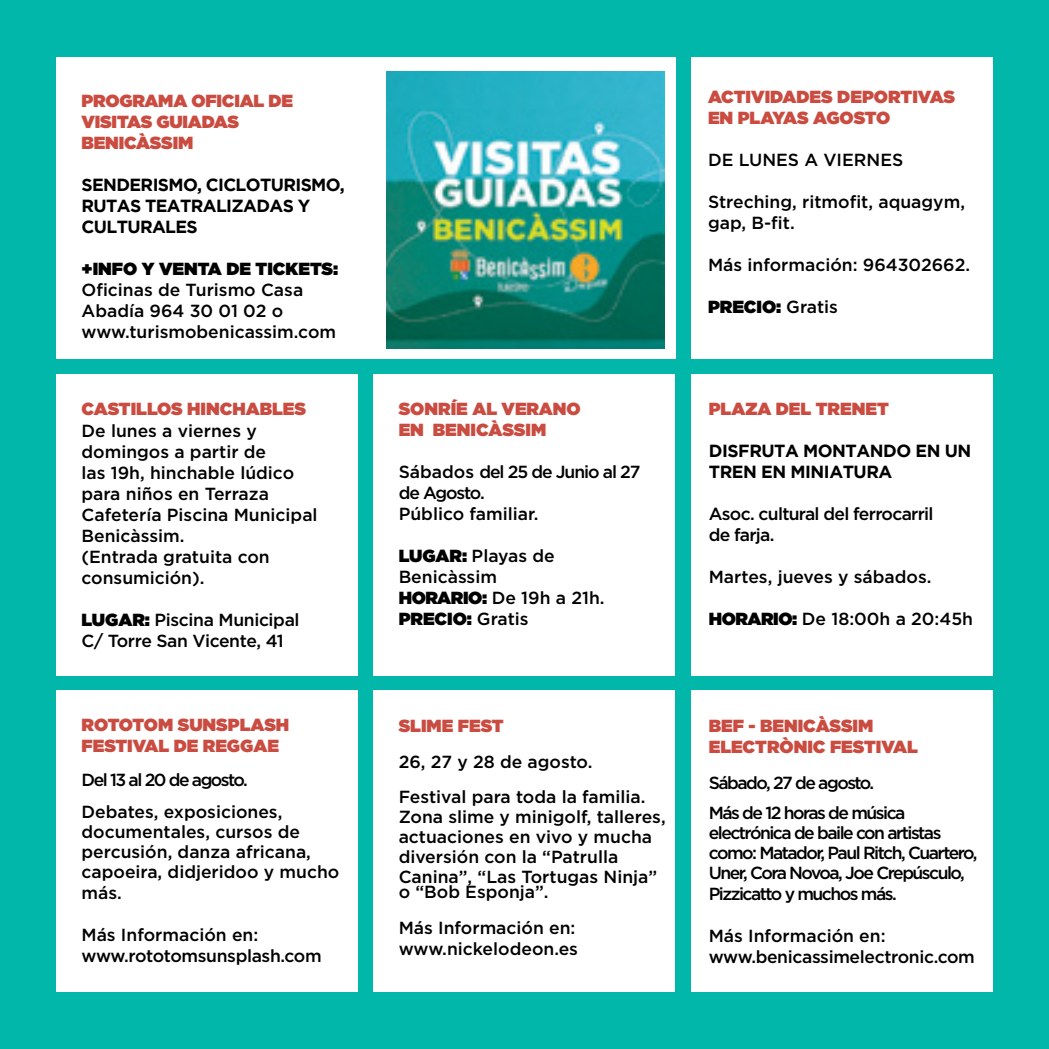
<style>
.page{position:relative;width:1049px;height:1049px;background:#00b7aa}
.page>*{position:absolute;margin:0;border:0;box-sizing:border-box;transform-origin:0 0}
.t1{font:500 17.5px/21px "Gotham";color:#000}
.t2{font:900 17.5px/21px "Gotham";color:#ca4c41}
.t3{font:500 17.5px/20.2px "Gotham";letter-spacing:-.085em;color:#000}
.t4{font:500 17.5px/21px "Gotham";letter-spacing:-.02em;color:#000}
.t5{font:700 17.5px/21px "Gotham";letter-spacing:-.035em;color:#000}
.t6{font:500 17.5px/21px "Gotham";letter-spacing:-.04em;color:#000}
.t7{font:900 17.5px "Gotham";color:#000}
.s1{font-weight:900}
.s2{font-weight:500}
</style>
<div class="page">
<div style="left:56px;top:57px;width:619px;height:302px;background:#fff"></div>
<div style="left:691px;top:57px;width:302px;height:302px;background:#fff"></div>
<div style="left:56px;top:373px;width:301px;height:302px;background:#fff"></div>
<div style="left:373px;top:373px;width:302px;height:302px;background:#fff"></div>
<div style="left:691px;top:373px;width:302px;height:302px;background:#fff"></div>
<div style="left:56px;top:690px;width:301px;height:302px;background:#fff"></div>
<div style="left:373px;top:690px;width:302px;height:302px;background:#fff"></div>
<div style="left:691px;top:690px;width:302px;height:302px;background:#fff"></div>
<img style="left:387px;top:71px;width:277px;height:278px">
<p class="t2" style="left:81px;top:90px;width:213px">PROGRAMA OFICIAL DE<br>VISITAS GUIADAS<br>BENICÀSSIM</p>
<p class="t5" style="left:82px;top:174px;width:265px">SENDERISMO, CICLOTURISMO,<br>RUTAS TEATRALIZADAS Y<br>CULTURALES</p>
<p class="t7" style="left:81px;top:256px;width:258px">+INFO Y VENTA DE TICKETS:</p>
<p class="t1" style="left:81px;top:279px;width:256px">Oficinas de Turismo Casa<br>Abadía 964 30 01 02 o www.turismobenicassim.com</p>
<p class="t2" style="left:81px;top:398px;width:226px">CASTILLOS HINCHABLES</p>
<p class="t1" style="left:81px;top:420px;width:238px">De lunes a viernes y domingos a partir de<br>las 19h, hinchable lúdico para niños en Terraza<br>Cafetería Piscina Municipal<br>Benicàssim.<br>(Entrada gratuita con consumición).</p>
<p class="t4" style="left:81px;top:609px;width:220px"><span class="s1">LUGAR:</span> Piscina Municipal<br>C/ Torre San Vicente, 41</p>
<p class="t2" style="left:81px;top:714px;width:209px">ROTOTOM SUNSPLASH<br>FESTIVAL DE REGGAE</p>
<p class="t1" style="left:81px;top:763px;width:202px;line-height:32.5px">Del 13 al 20 de agosto.<br>Debates, exposiciones,</p>
<p class="t1" style="left:81px;top:822px;width:259px;line-height:20.2px">documentales, cursos de percusión, danza africana, capoeira, didjeridoo y mucho más.</p>
<p class="t4" style="left:81px;top:924px;width:242px">Más Información en: www.rototomsunsplash.com</p>
<p class="t2" style="left:399px;top:398px;width:183px">SONRÍE AL VERANO<br>EN BENICÀSSIM</p>
<p class="t1" style="left:399px;top:461px;width:243px">Sábados del 25 de Junio al 27 de Agosto.<br>Público familiar.</p>
<p class="t1" style="left:399px;top:545px;width:207px"><span class="s1">LUGAR:</span> Playas de<br>Benicàssim<br><span class="s1">HORARIO:</span> De 19h a 21h.<br><span class="s1">PRECIO:</span> Gratis</p>
<p class="t2" style="left:399px;top:715px;width:106px">SLIME FEST</p>
<p class="t1" style="left:399px;top:744px;width:248px;line-height:35px">26, 27 y 28 de agosto.<br>Festival para toda la familia.</p>
<p class="t1" style="left:399px;top:806px;width:269px;line-height:20px">Zona slime y minigolf, talleres, actuaciones en vivo y mucha diversión con la “Patrulla<br>Canina”, “Las Tortugas Ninja”</p>
<p class="t1" style="left:399px;top:873px;width:178px;line-height:36px">o “Bob Esponja”.<br>Más Información en:</p>
<p class="t1" style="left:399px;top:938px;width:181px">www.nickelodeon.es</p>
<p class="t2" style="left:708px;top:86px;width:249px">ACTIVIDADES DEPORTIVAS<br>EN PLAYAS AGOSTO</p>
<p class="t1" style="left:708px;top:149px;width:197px">DE LUNES A VIERNES</p>
<p class="t1" style="left:708px;top:191px;width:259px">Streching, ritmofit, aquagym, gap, B-fit.</p>
<p class="t1" style="left:708px;top:254px;width:264px">Más información: 964302662.</p>
<p class="t7" style="left:708px;top:295px;width:131px">PRECIO: <span class="s2">Gratis</span></p>
<p class="t2" style="left:709px;top:398px;width:181px">PLAZA DEL TRENET</p>
<p class="t5" style="left:709px;top:440px;width:264px">DISFRUTA MONTANDO EN UN<br>TREN EN MINIATURA</p>
<p class="t6" style="left:709px;top:503px;width:226px">Asoc. cultural del ferrocarril de farja.</p>
<p class="t1" style="left:709px;top:566px;width:224px">Martes, jueves y sábados.</p>
<p class="t1" style="left:709px;top:608px;width:266px"><span class="s1">HORARIO:</span> De 18:00h a 20:45h</p>
<p class="t2" style="left:709px;top:715px;width:211px">BEF - BENICÀSSIM<br>ELECTRÒNIC FESTIVAL</p>
<p class="t3" style="left:709px;top:767px;width:198px;line-height:30px">Sábado, 27 de agosto.<br>Más de 12 horas de música</p>
<p class="t3" style="left:709px;top:822px;width:270px">electrónica de baile con artistas como: Matador, Paul Ritch, Cuartero,<br>Uner, Cora Novoa, Joe Crepúsculo,<br>Pizzicatto y muchos más.</p>
<p class="t4" style="left:709px;top:925px;width:268px">Más Información en: www.benicassimelectronic.com</p>
</div>
